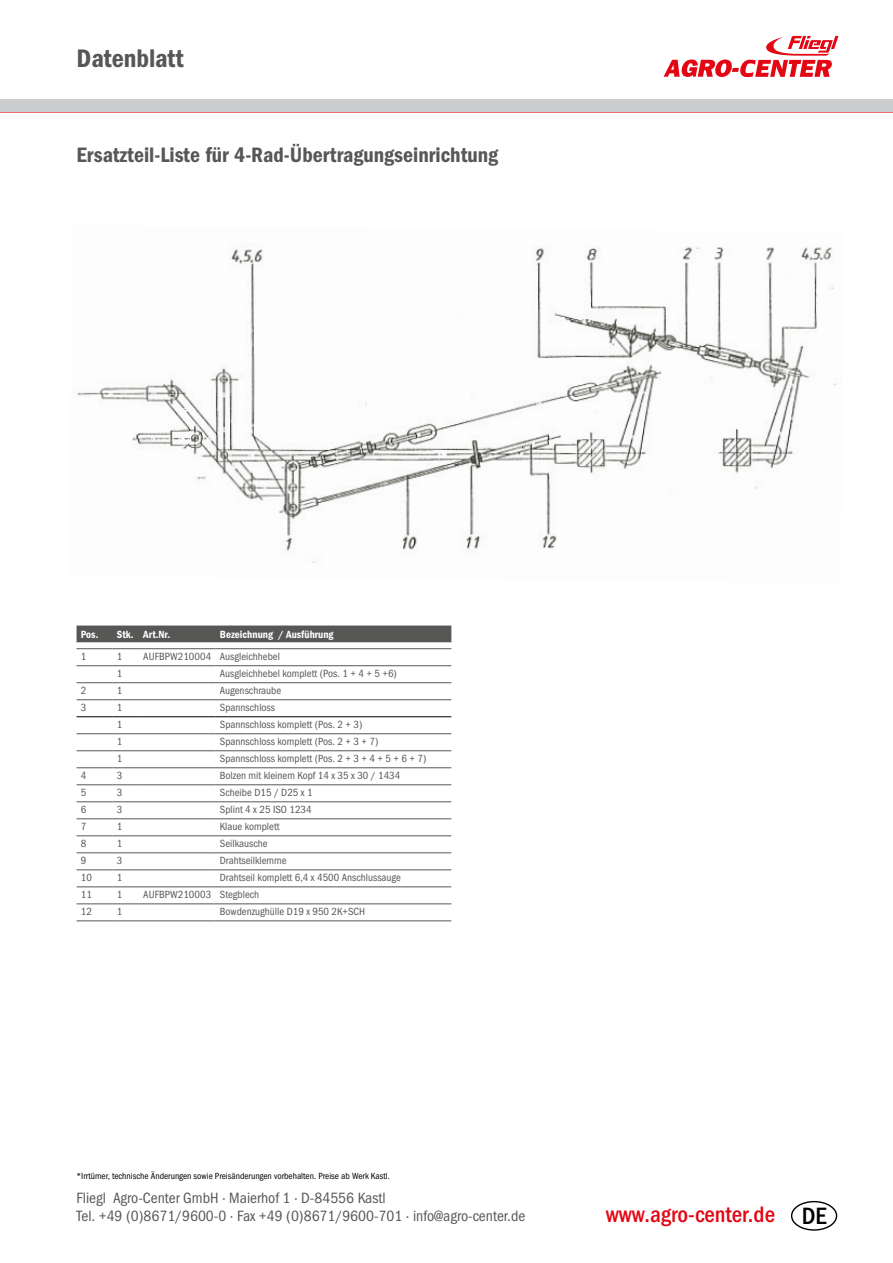
<style>
.page{position:relative;width:893px;height:1263px;background:#fff}
.page>*{position:absolute;margin:0;border:0;box-sizing:border-box;transform-origin:0 0}
.t1{font:25.5px "Franklin Gothic Demi Cond ITC";color:#575756}
.t2{font:23.85px "Franklin Gothic Medi Cond ITC";color:#000}
.t3{font:22.5px "Franklin Gothic Medi Cond ITC";color:#e30613}
.t4{font:21px "Franklin Gothic Demi Cond ITC";color:#575756}
.t5{font:15px/18px "Franklin Gothic Book Cond ITC";color:#575756}
.t6{font:10.5px "Franklin Gothic Book Cond ITC";color:#575756}
.t7{font:10.5px "Franklin Gothic Demi Cond ITC";color:#fff}
.t8{font:9px "Franklin Gothic Book Cond ITC";color:#000}
</style>
<div class="page">
<div style="left:791px;top:1201px;width:46px;height:30px;border:1px solid #000;border-radius:50%"></div>
<hr style="left:0;top:111px;width:893px;height:2px;background:#e30613">
<div style="left:0;top:99px;width:893px;height:12px;background:#cccdcf"></div>
<svg style="left:664px;top:36px;width:174px;height:41px"></svg>
<img style="left:77px;top:247px;width:760px;height:316px">
<div style="left:77px;top:625px;width:374px;height:17px;background:#575756"></div>
<svg style="left:77px;top:642px;width:374px;height:279px"></svg>
<hr style="left:77px;top:716px;width:36px;height:1px;background:#000">
<svg style="left:113px;top:716px;width:26px;height:1px"></svg>
<hr style="left:139px;top:716px;width:77px;height:1px;background:#000">
<hr style="left:216px;top:716px;width:235px;height:1px;background:#000">
<hr style="left:77px;top:733px;width:36px;height:1px;background:#575756">
<svg style="left:113px;top:733px;width:26px;height:1px"></svg>
<hr style="left:139px;top:733px;width:77px;height:1px;background:#575756">
<hr style="left:216px;top:733px;width:235px;height:1px;background:#575756">
<hr style="left:77px;top:750px;width:36px;height:1px;background:#575756">
<svg style="left:113px;top:750px;width:26px;height:1px"></svg>
<hr style="left:139px;top:750px;width:77px;height:1px;background:#575756">
<hr style="left:216px;top:750px;width:235px;height:1px;background:#575756">
<hr style="left:77px;top:767px;width:36px;height:1px;background:#575756">
<svg style="left:113px;top:767px;width:26px;height:1px"></svg>
<hr style="left:139px;top:767px;width:77px;height:1px;background:#575756">
<hr style="left:216px;top:767px;width:235px;height:1px;background:#575756">
<hr style="left:77px;top:784px;width:36px;height:1px;background:#575756">
<svg style="left:113px;top:784px;width:26px;height:1px"></svg>
<hr style="left:139px;top:784px;width:77px;height:1px;background:#575756">
<hr style="left:216px;top:784px;width:235px;height:1px;background:#575756">
<hr style="left:77px;top:801px;width:36px;height:1px;background:#575756">
<svg style="left:113px;top:801px;width:26px;height:1px"></svg>
<hr style="left:139px;top:801px;width:77px;height:1px;background:#575756">
<hr style="left:216px;top:801px;width:235px;height:1px;background:#575756">
<hr style="left:77px;top:818px;width:36px;height:1px;background:#575756">
<svg style="left:113px;top:818px;width:26px;height:1px"></svg>
<hr style="left:139px;top:818px;width:77px;height:1px;background:#575756">
<hr style="left:216px;top:818px;width:235px;height:1px;background:#575756">
<hr style="left:77px;top:835px;width:36px;height:1px;background:#575756">
<svg style="left:113px;top:835px;width:26px;height:1px"></svg>
<hr style="left:139px;top:835px;width:77px;height:1px;background:#575756">
<hr style="left:216px;top:835px;width:235px;height:1px;background:#575756">
<hr style="left:77px;top:852px;width:36px;height:1px;background:#575756">
<svg style="left:113px;top:852px;width:26px;height:1px"></svg>
<hr style="left:139px;top:852px;width:77px;height:1px;background:#575756">
<hr style="left:216px;top:852px;width:235px;height:1px;background:#575756">
<hr style="left:77px;top:869px;width:36px;height:1px;background:#575756">
<svg style="left:113px;top:869px;width:26px;height:1px"></svg>
<hr style="left:139px;top:869px;width:77px;height:1px;background:#575756">
<hr style="left:216px;top:869px;width:235px;height:1px;background:#575756">
<hr style="left:77px;top:886px;width:36px;height:1px;background:#575756">
<svg style="left:113px;top:886px;width:26px;height:1px"></svg>
<hr style="left:139px;top:886px;width:77px;height:1px;background:#575756">
<hr style="left:216px;top:886px;width:235px;height:1px;background:#575756">
<hr style="left:77px;top:648px;width:36px;height:1px;background:#575756">
<svg style="left:113px;top:648px;width:26px;height:1px"></svg>
<hr style="left:139px;top:648px;width:77px;height:1px;background:#575756">
<hr style="left:216px;top:648px;width:235px;height:1px;background:#575756">
<hr style="left:77px;top:904px;width:36px;height:1px;background:#575756">
<svg style="left:113px;top:904px;width:26px;height:1px"></svg>
<hr style="left:139px;top:904px;width:77px;height:1px;background:#575756">
<hr style="left:216px;top:904px;width:235px;height:1px;background:#575756">
<hr style="left:216px;top:665px;width:235px;height:1px;background:#575756">
<hr style="left:216px;top:682px;width:235px;height:1px;background:#575756">
<hr style="left:216px;top:921px;width:235px;height:1px;background:#575756">
<hr style="left:77px;top:665px;width:36px;height:1px;background:#575756">
<svg style="left:113px;top:665px;width:26px;height:1px"></svg>
<hr style="left:139px;top:665px;width:77px;height:1px;background:#575756">
<hr style="left:77px;top:682px;width:36px;height:1px;background:#575756">
<svg style="left:113px;top:682px;width:26px;height:1px"></svg>
<hr style="left:139px;top:682px;width:77px;height:1px;background:#575756">
<hr style="left:77px;top:699px;width:36px;height:1px;background:#575756">
<svg style="left:113px;top:699px;width:26px;height:1px"></svg>
<hr style="left:139px;top:699px;width:77px;height:1px;background:#575756">
<hr style="left:216px;top:699px;width:235px;height:1px;background:#575756">
<hr style="left:77px;top:921px;width:36px;height:1px;background:#575756">
<svg style="left:113px;top:921px;width:26px;height:1px"></svg>
<hr style="left:139px;top:921px;width:77px;height:1px;background:#575756">
<h1 class="t1" style="left:77px;top:44px;width:109px">Datenblatt</h1>
<h3 class="t4" style="left:77px;top:142px;width:423px">Ersatzteil-Liste für 4-Rad-Übertragungseinrichtung</h3>
<p class="t7" style="left:81px;top:628px;width:19px">Pos.</p>
<p class="t7" style="left:117px;top:628px;width:55px">Stk. Art.Nr.</p>
<p class="t7" style="left:220px;top:628px;width:115px">Bezeichnung / Ausführung</p>
<p class="t6" style="left:81px;top:650px;width:7px">1</p>
<p class="t6" style="left:117px;top:650px;width:7px">1</p>
<p class="t6" style="left:143px;top:650px;width:138px">AUFBPW210004 Ausgleichhebel</p>
<p class="t6" style="left:117px;top:667px;width:7px">1</p>
<p class="t6" style="left:220px;top:667px;width:179px">Ausgleichhebel komplett (Pos. 1 + 4 + 5 +6)</p>
<p class="t6" style="left:81px;top:685px;width:7px">2</p>
<p class="t6" style="left:117px;top:685px;width:7px">1</p>
<p class="t6" style="left:220px;top:685px;width:63px">Augenschraube</p>
<p class="t6" style="left:81px;top:702px;width:7px">3</p>
<p class="t6" style="left:117px;top:702px;width:7px">1</p>
<p class="t6" style="left:220px;top:702px;width:57px">Spannschloss</p>
<p class="t6" style="left:117px;top:719px;width:7px">1</p>
<p class="t6" style="left:220px;top:719px;width:144px">Spannschloss komplett (Pos. 2 + 3)</p>
<p class="t6" style="left:117px;top:736px;width:7px">1</p>
<p class="t6" style="left:220px;top:736px;width:160px">Spannschloss komplett (Pos. 2 + 3 + 7)</p>
<p class="t6" style="left:117px;top:753px;width:7px">1</p>
<p class="t6" style="left:220px;top:753px;width:208px">Spannschloss komplett (Pos. 2 + 3 + 4 + 5 + 6 + 7)</p>
<p class="t6" style="left:81px;top:770px;width:7px">4</p>
<p class="t6" style="left:117px;top:770px;width:7px">3</p>
<p class="t6" style="left:220px;top:770px;width:182px">Bolzen mit kleinem Kopf 14 x 35 x 30 / 1434</p>
<p class="t6" style="left:81px;top:787px;width:7px">5</p>
<p class="t6" style="left:117px;top:787px;width:7px">3</p>
<p class="t6" style="left:220px;top:787px;width:94px">Scheibe D15 / D25 x 1</p>
<p class="t6" style="left:81px;top:804px;width:7px">6</p>
<p class="t6" style="left:117px;top:804px;width:7px">3</p>
<p class="t6" style="left:220px;top:804px;width:93px">Splint 4 x 25 ISO 1234</p>
<p class="t6" style="left:81px;top:821px;width:7px">7</p>
<p class="t6" style="left:117px;top:821px;width:7px">1</p>
<p class="t6" style="left:220px;top:821px;width:61px">Klaue komplett</p>
<p class="t6" style="left:81px;top:838px;width:7px">8</p>
<p class="t6" style="left:117px;top:838px;width:7px">1</p>
<p class="t6" style="left:220px;top:838px;width:49px">Seilkausche</p>
<p class="t6" style="left:81px;top:855px;width:7px">9</p>
<p class="t6" style="left:117px;top:855px;width:7px">3</p>
<p class="t6" style="left:220px;top:855px;width:68px">Drahtseilklemme</p>
<p class="t6" style="left:81px;top:872px;width:13px">10</p>
<p class="t6" style="left:117px;top:872px;width:7px">1</p>
<p class="t6" style="left:220px;top:872px;width:183px">Drahtseil komplett 6,4 x 4500 Anschlussauge</p>
<p class="t6" style="left:81px;top:889px;width:13px">11</p>
<p class="t6" style="left:117px;top:889px;width:7px">1</p>
<p class="t6" style="left:143px;top:889px;width:118px">AUFBPW210003 Stegblech</p>
<p class="t6" style="left:81px;top:906px;width:13px">12</p>
<p class="t6" style="left:117px;top:906px;width:7px">1</p>
<p class="t6" style="left:220px;top:906px;width:147px">Bowdenzughülle D19 x 950 2K+SCH</p>
<p class="t8" style="left:77px;top:1170px;width:315px">*Irrtümer, technische Änderungen sowie Preisänderungen vorbehalten. Preise ab Werk Kastl.</p>
<h3 class="t5" style="left:77px;top:1189px;width:450px">Fliegl Agro-Center GmbH · Maierhof 1 · D-84556 Kastl<br>Tel. +49 (0)8671/9600-0 · Fax +49 (0)8671/9600-701 · info@agro-center.de</h3>
<h3 class="t3" style="left:606px;top:1201px;width:171px">www.agro-center.de</h3>
<h2 class="t2" style="left:802px;top:1202px;width:26px">DE</h2>
</div>
